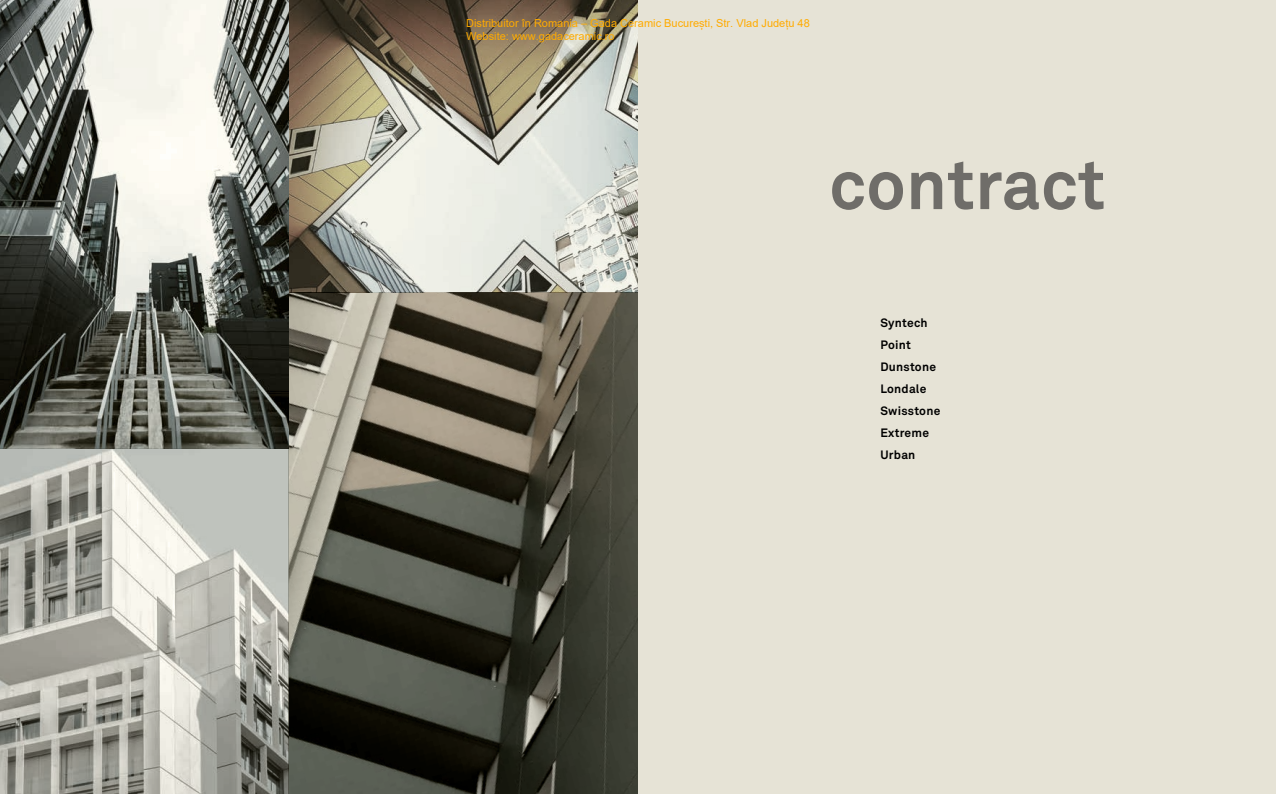
<style>
.page{position:relative;width:1276px;height:794px;background:#e6e3d6}
.page>*{position:absolute;margin:0;border:0;box-sizing:border-box;transform-origin:0 0}
.t1{font:700 69.7px "Akkurat Std";color:#6f6d69}
.t2{font:700 12px/22px "Akkurat Std";letter-spacing:.02em;color:#000}
.t3{font:11px/13.2px "Arial";color:#ffab00}
</style>
<div class="page">
<svg style="left:0;top:0;width:638px;height:794px;background:#828177"></svg>
<p class="t3" style="left:466px;top:16px;width:345px">Distribuitor în Romania – Gada Ceramic București, Str. Vlad Județu 48<br>Website: www.gadaceramic.ro</p>
<h1 class="t1" style="left:829px;top:142px;width:278px">contract</h1>
<p class="t2" style="left:880px;top:312px;width:61px">Syntech<br>Point<br>Dunstone<br>Londale<br>Swisstone<br>Extreme<br>Urban</p>
</div>
